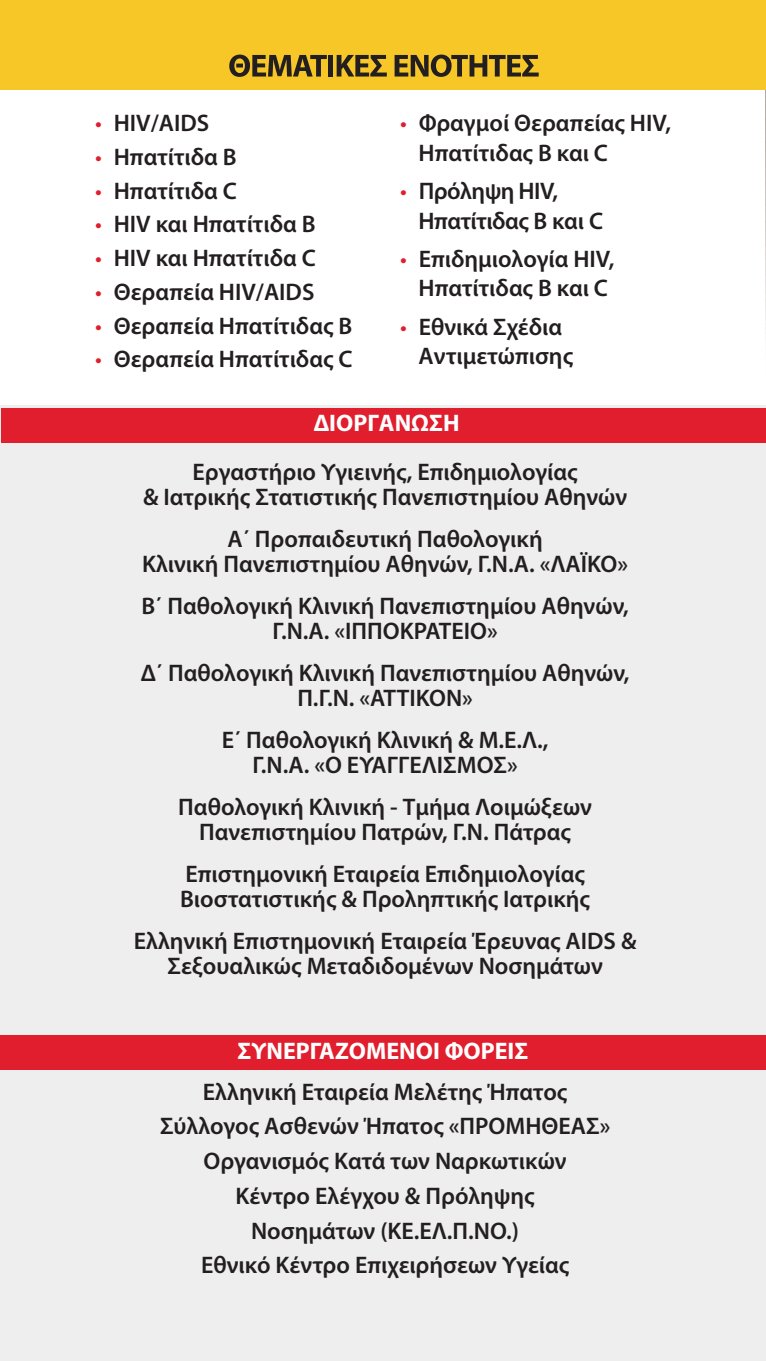
<style>
.page{position:relative;width:766px;height:1361px;background:#fff}
.page>*{position:absolute;margin:0;border:0;box-sizing:border-box;transform-origin:0 0}
.t1{font:600 24px/25px "Myriad Pro";color:#231f20;text-align:center}
.t2{font:700 24px "Myriad Pro";color:#fff}
.t3{font:600 24px/29.6px "Myriad Pro";letter-spacing:-.02em;color:#231f20}
.s1{font-weight:400;color:#e01e2d}
</style>
<div class="page">
<img style="left:765px;top:0;width:1px;height:1361px">
<div style="left:0;top:0;width:765px;height:90px;background:#f7c728"></div>
<svg style="left:229px;top:55px;width:98px;height:22px"></svg>
<div style="left:328px;top:55px;width:5px;height:22px;background:#231f20"></div>
<svg style="left:336px;top:55px;width:51px;height:22px"></svg>
<svg style="left:394px;top:55px;width:144px;height:22px"></svg>
<div style="left:1px;top:406px;width:764px;height:955px;background:#eeeeef"></div>
<div style="left:2px;top:408px;width:763px;height:34px;background:#e01e2d"></div>
<div style="left:0;top:1035px;width:765px;height:34px;background:#e01e2d"></div>
<p class="t1" style="left:95px;top:113px;width:116px"><span class="s1">•</span> HIV/AIDS</p>
<p class="t1" style="left:95px;top:146px;width:143px"><span class="s1">•</span> Ηπατίτιδα Β</p>
<p class="t1" style="left:95px;top:180px;width:143px"><span class="s1">•</span> Ηπατίτιδα C</p>
<p class="t1" style="left:95px;top:214px;width:222px"><span class="s1">•</span> HIV και Ηπατίτιδα Β</p>
<p class="t1" style="left:95px;top:247px;width:222px"><span class="s1">•</span> HIV και Ηπατίτιδα C</p>
<p class="t1" style="left:95px;top:281px;width:221px"><span class="s1">•</span> Θεραπεία HIV/AIDS</p>
<p class="t1" style="left:95px;top:315px;width:259px"><span class="s1">•</span> Θεραπεία Ηπατίτιδας Β</p>
<p class="t1" style="left:95px;top:348px;width:259px"><span class="s1">•</span> Θεραπεία Ηπατίτιδας C</p>
<p class="t1" style="left:418px;top:110px;width:254px;line-height:29.6px;text-align:left;text-indent:-18px"><span class="s1">•</span> Φραγμοί Θεραπείας HIV,<br>Ηπατίτιδας Β και C</p>
<p class="t3" style="left:418px;top:178px;width:186px;text-indent:-19px"><span class="s1">•</span> Πρόληψη HIV,<br>Ηπατίτιδας Β και C</p>
<p class="t1" style="left:400px;top:246px;width:216px;line-height:29.6px"><span class="s1">•</span> Επιδημιολογία HIV,<br>Ηπατίτιδας Β και C</p>
<p class="t1" style="left:418px;top:314px;width:156px;line-height:29.6px;text-align:left;text-indent:-19px"><span class="s1">•</span> Εθνικά Σχέδια<br>Aντιμετώπισης</p>
<p class="t2" style="left:313px;top:414px;width:147px">ΔΙΟΡΓAΝΩΣΗ</p>
<p class="t1" style="left:143px;top:461px;width:485px">Eργαστήριο Υγιεινής, Επιδημιολογίας<br>&amp; Ιατρικής Στατιστικής Πανεπιστημίου Αθηνών</p>
<p class="t1" style="left:142px;top:528px;width:487px">A΄ Προπαιδευτική Παθολογική<br>Κλινική Πανεπιστημίου Αθηνών, Γ.Ν.Α. «ΛΑΪΚΟ»</p>
<p class="t1" style="left:141px;top:595px;width:489px">Β΄ Παθολογική Κλινική Πανεπιστημίου Αθηνών,<br>Γ.Ν.Α. «ΙΠΠΟΚΡΑΤΕΙΟ»</p>
<p class="t1" style="left:141px;top:662px;width:490px">Δ΄ Παθολογική Κλινική Πανεπιστημίου Αθηνών,<br>Π.Γ.Ν. «ΑΤΤΙΚΟΝ»</p>
<p class="t1" style="left:222px;top:729px;width:328px">Ε΄ Παθολογική Κλινική &amp; Μ.Ε.Λ.,<br>Γ.Ν.Α. «Ο ΕΥΑΓΓΕΛΙΣΜΟΣ»</p>
<p class="t1" style="left:178px;top:796px;width:415px">Παθολογική Κλινική - Tμήμα Λοιμώξεων<br>Πανεπιστημίου Πατρών, Γ.Ν. Πάτρας</p>
<p class="t1" style="left:180px;top:863px;width:411px;text-align:left">Επιστημονική Εταιρεία Επιδημιολογίας<br>Βιοστατιστικής &amp; Προληπτικής Ιατρικής</p>
<p class="t1" style="left:134px;top:930px;width:504px">Ελληνική Επιστημονική Εταιρεία Έρευνας AΙDS &amp;<br>Σεξουαλικώς Μεταδιδομένων Νοσημάτων</p>
<p class="t2" style="left:237px;top:1041px;width:292px">ΣΥΝΕΡΓΑΖOΜΕΝΟΙ ΦΟΡΕIΣ</p>
<p class="t1" style="left:160px;top:1076px;width:451px;line-height:34.6px">Ελληνική Εταιρεία Μελέτης Ήπατος<br>Σύλλογος Ασθενών Ήπατος «ΠΡΟΜΗΘΕΑΣ»<br>Οργανισμός Κατά των Ναρκωτικών<br>Κέντρο Ελέγχου &amp; Πρόληψης<br>Νοσημάτων (ΚΕ.ΕΛ.Π.ΝΟ.)<br>Εθνικό Κέντρο Επιχειρήσεων Υγείας</p>
</div>
